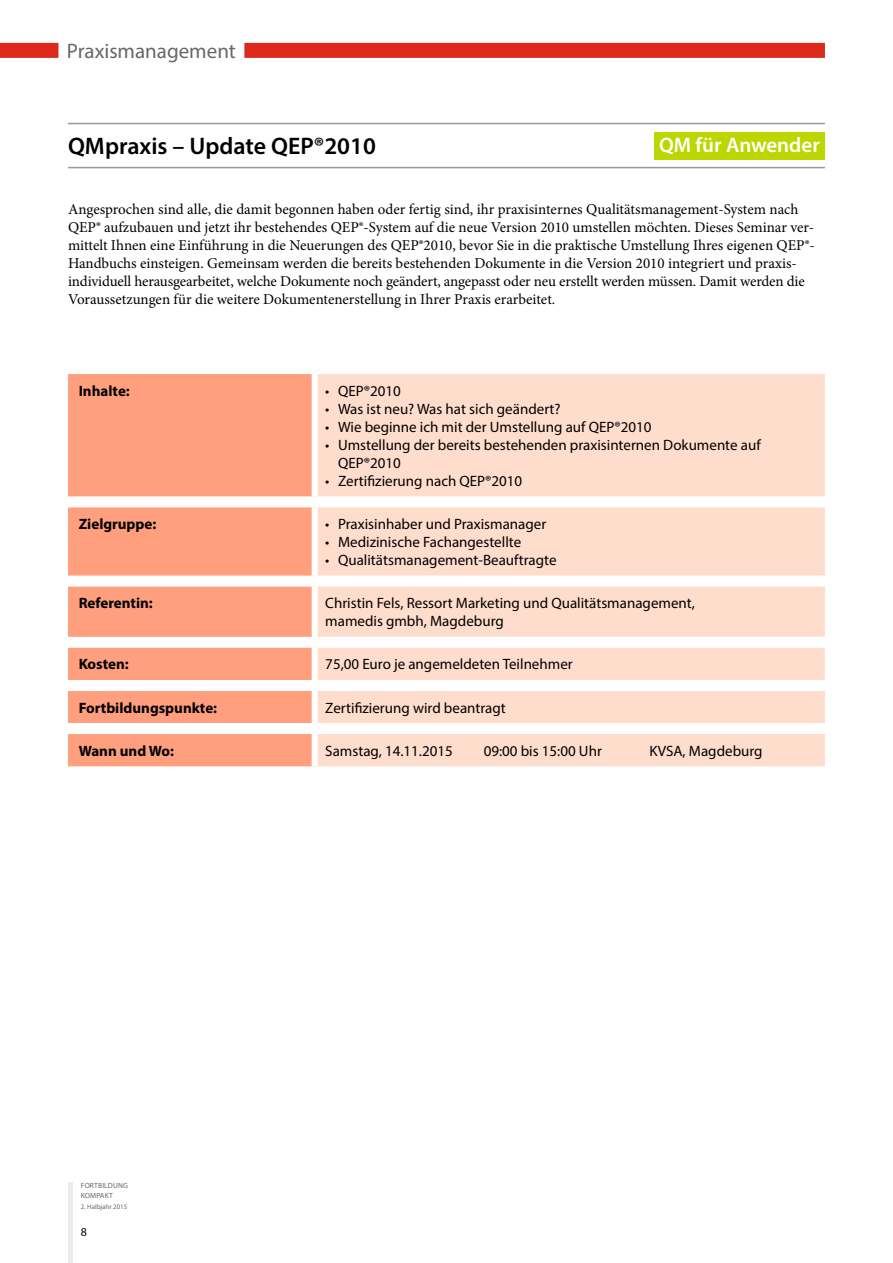
<style>
.page{position:relative;width:893px;height:1263px;background:#fff}
.page>*{position:absolute;margin:0;border:0;box-sizing:border-box;transform-origin:0 0}
.t1{font:600 24px "Myriad Pro";color:#000}
.t2{font:21px "Myriad Pro";color:#676767}
.t3{font:600 21px "Myriad Pro";color:#fff}
.t4{font:15px/18px "Minion Pro";letter-spacing:-.005em;color:#000}
.t5{font:15px/18px "Myriad Pro";color:#000}
.t6{font:700 15px "Myriad Pro";color:#000}
.t7{font:12px "Myriad Pro";color:#000}
.t8{font:7.5px/10.5px "Myriad Pro";letter-spacing:.02em;color:#676767}
.t9{font:6.9px "Myriad Pro";color:#676767}
</style>
<div class="page">
<div style="left:68px;top:1182px;width:5px;height:81px;background:#ececec"></div>
<div style="left:0;top:43px;width:825px;height:15px;background:#dc291a"></div>
<div style="left:58px;top:36px;width:186px;height:30px;background:#fff"></div>
<div style="left:68px;top:374px;width:244px;height:392px;background:#ff9f7d"></div>
<div style="left:318px;top:374px;width:507px;height:392px;background:#fdc"></div>
<svg style="left:68px;top:497px;width:757px;height:237px;fill:#fdc"></svg>
<div style="left:68px;top:680px;width:757px;height:11px;background:#fff"></div>
<div style="left:822px;top:576px;width:6px;height:10px;background:#fff"></div>
<div style="left:822px;top:637px;width:6px;height:10px;background:#fff"></div>
<div style="left:822px;top:723px;width:6px;height:11px;background:#fff"></div>
<div style="left:312px;top:691px;width:6px;height:32px;background:#fff"></div>
<div style="left:312px;top:507px;width:6px;height:69px;background:#fff"></div>
<div style="left:312px;top:647px;width:6px;height:33px;background:#fff"></div>
<div style="left:312px;top:586px;width:6px;height:51px;background:#fff"></div>
<hr style="left:68px;top:123px;width:757px;height:1px;background:#989898">
<hr style="left:68px;top:167px;width:757px;height:1px;background:#989898">
<div style="left:655px;top:132px;width:170px;height:27px;background:#bcd700"></div>
<h2 class="t2" style="left:67px;top:38px;width:170px">Praxismanagement</h2>
<h1 class="t1" style="left:68px;top:131px;width:309px">QMpraxis – Update QEP®2010</h1>
<h2 class="t3" style="left:659px;top:131px;width:162px">QM für Anwender</h2>
<p class="t4" style="left:68px;top:200px;width:748px">Angesprochen sind alle, die damit begonnen haben oder fertig sind, ihr praxisinternes Qualitätsmanagement-System nach QEP® aufzubauen und jetzt ihr bestehendes QEP®-System auf die neue Version 2010 umstellen möchten. Dieses Seminar ver&shy;mittelt Ihnen eine Einführung in die Neuerungen des QEP®2010, bevor Sie in die praktische Umstellung Ihres eigenen QEP®- Handbuchs einsteigen. Gemeinsam werden die bereits bestehenden Dokumente in die Version 2010 integriert und praxis&shy;individuell herausgearbeitet, welche Dokumente noch geändert, angepasst oder neu erstellt werden müssen. Damit werden die Voraussetzungen für die weitere Dokumentenerstellung in Ihrer Praxis erarbeitet.</p>
<p class="t6" style="left:79px;top:381px;width:53px">Inhalte:</p>
<p class="t5" style="left:325px;top:382px;width:77px">• QEP®2010</p>
<p class="t5" style="left:325px;top:400px;width:237px">• Was ist neu? Was hat sich geändert?</p>
<p class="t5" style="left:325px;top:418px;width:328px">• Wie beginne ich mit der Umstellung auf QEP®2010</p>
<p class="t5" style="left:338px;top:436px;width:424px;text-indent:-13px">• Umstellung der bereits bestehenden praxisinternen Dokumente auf<br>QEP®2010</p>
<p class="t5" style="left:325px;top:472px;width:199px">• Zertifizierung nach QEP®2010</p>
<p class="t6" style="left:79px;top:514px;width:79px">Zielgruppe:</p>
<p class="t5" style="left:325px;top:515px;width:222px">• Praxisinhaber und Praxismanager</p>
<p class="t5" style="left:325px;top:533px;width:197px">• Medizinische Fachangestellte</p>
<p class="t5" style="left:325px;top:551px;width:233px">• Qualitätsmanagement-Beauftragte</p>
<p class="t6" style="left:79px;top:593px;width:76px">Referentin:</p>
<p class="t5" style="left:325px;top:594px;width:371px">Christin Fels, Ressort Marketing und Qualitätsmanagement, mamedis gmbh, Magdeburg</p>
<p class="t6" style="left:79px;top:654px;width:52px">Kosten:</p>
<p class="t5" style="left:325px;top:655px;width:249px">75,00 Euro je angemeldeten Teilnehmer</p>
<p class="t6" style="left:79px;top:698px;width:140px">Fortbildungspunkte:</p>
<p class="t5" style="left:325px;top:698px;width:182px">Zertifizierung wird beantragt</p>
<p class="t6" style="left:79px;top:741px;width:97px">Wann und Wo:</p>
<p class="t5" style="left:325px;top:741px;width:129px">Samstag, 14.11.2015</p>
<p class="t5" style="left:484px;top:741px;width:120px">09:00 bis 15:00 Uhr</p>
<p class="t5" style="left:649px;top:741px;width:115px">KVSA, Magdeburg</p>
<p class="t8" style="left:81px;top:1180px;width:49px">FORTBILDUNG<br>KOMPAKT</p>
<p class="t9" style="left:81px;top:1202px;width:48px">2. Halbjahr 2015</p>
<p class="t7" style="left:81px;top:1224px;width:8px">8</p>
</div>
